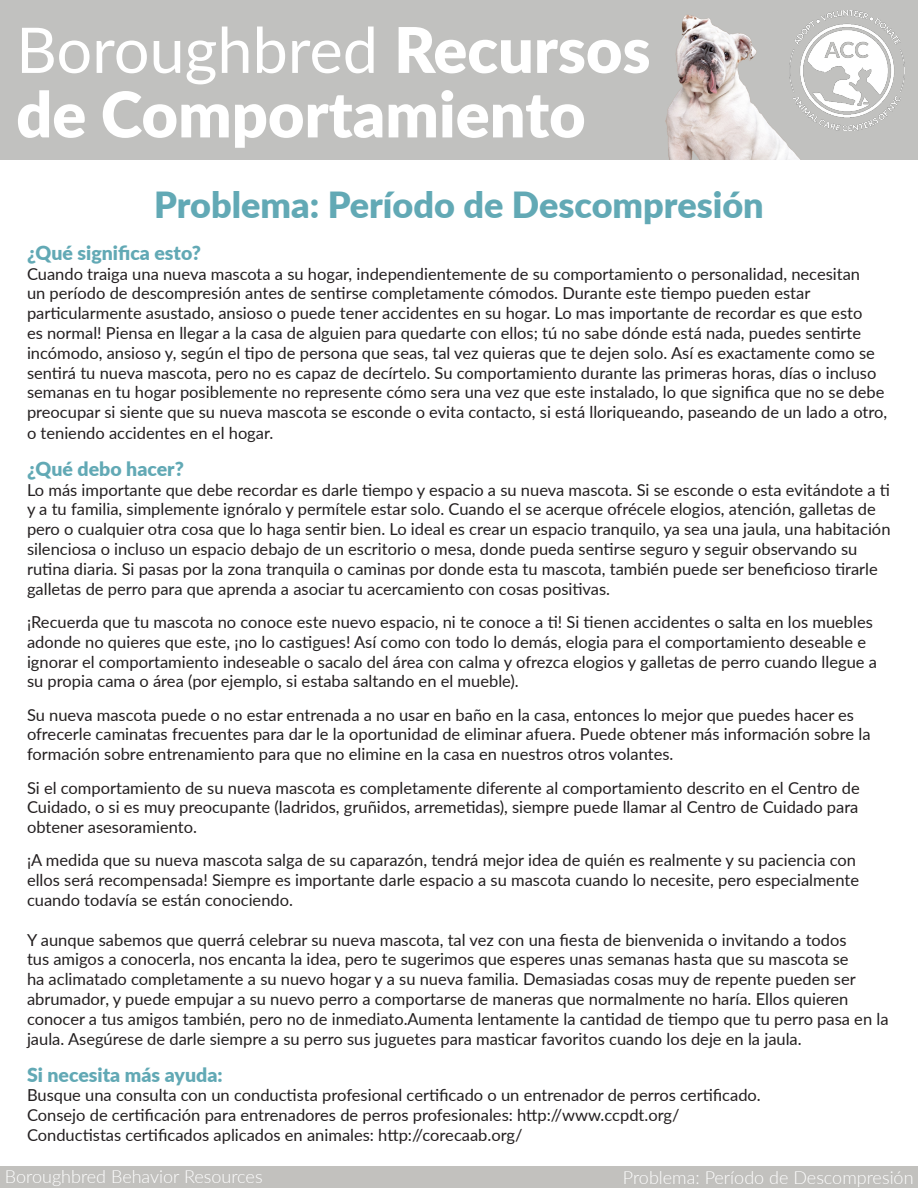
<style>
.page{position:relative;width:918px;height:1188px;background:#fff}
.page>*{position:absolute;margin:0;border:0;box-sizing:border-box;transform-origin:0 0}
.t1{font:900 63px/64.5px "Lato";color:#fff}
.t2{font:900 36px "Lato";color:#62a9b5}
.t3{font:900 19.5px "Lato";color:#62a9b5}
.t4{font:300 18px "Lato";color:#fff}
.t5{font:16.5px/19.8px "Lato";color:#231f20}
.s1{font-weight:400}
</style>
<div class="page">
<div style="left:0;top:0;width:917px;height:160px;background:#c1c1bf"></div>
<img style="left:805px;top:10px;width:100px;height:120px">
<div style="left:0;top:1166px;width:918px;height:22px;background:#c2c1be"></div>
<img style="left:665px;top:15px;width:140px;height:145px">
<p class="t1" style="left:16px;top:15px;width:636px"><span class="s1">Boroughbred</span> Recursos de Comportamiento</p>
<p class="t2" style="left:154px;top:178px;width:611px">Problema: Período de Descompresión</p>
<p class="t3" style="left:27px;top:238px;width:175px">¿Qué significa esto?</p>
<p class="t5" style="left:27px;top:263px;width:862px">Cuando traiga una nueva mascota a su hogar, independientemente de su comportamiento o personalidad, necesitan<br>un período de descompresión antes de sentirse completamente cómodos. Durante este tiempo pueden estar particularmente asustado, ansioso o puede tener accidentes en su hogar. Lo mas importante de recordar es que esto<br>es normal! Piensa en llegar a la casa de alguien para quedarte con ellos; tú no sabe dónde está nada, puedes sentirte incómodo, ansioso y, según el tipo de persona que seas, tal vez quieras que te dejen solo. Así es exactamente como se sentirá tu nueva mascota, pero no es capaz de decírtelo. Su comportamiento durante las primeras horas, días o incluso semanas en tu hogar posiblemente no represente cómo sera una vez que este instalado, lo que significa que no se debe preocupar si siente que su nueva mascota se esconde o evita contacto, si está lloriqueando, paseando de un lado a otro, o teniendo accidentes en el hogar.</p>
<p class="t3" style="left:27px;top:454px;width:158px">¿Qué debo hacer?</p>
<p class="t5" style="left:27px;top:479px;width:865px">Lo más importante que debe recordar es darle tiempo y espacio a su nueva mascota. Si se esconde o esta evitándote a ti y a tu familia, simplemente ignóralo y permítele estar solo. Cuando el se acerque ofrécele elogios, atención, galletas de pero o cualquier otra cosa que lo haga sentir bien. Lo ideal es crear un espacio tranquilo, ya sea una jaula, una habitación silenciosa o incluso un espacio debajo de un escritorio o mesa, donde pueda sentirse seguro y seguir observando su rutina diaria. Si pasas por la zona tranquila o caminas por donde esta tu mascota, también puede ser beneficioso tirarle galletas de perro para que aprenda a asociar tu acercamiento con cosas positivas.</p>
<p class="t5" style="left:27px;top:611px;width:852px">¡Recuerda que tu mascota no conoce este nuevo espacio, ni te conoce a ti! Si tienen accidentes o salta en los muebles adonde no quieres que este, ¡no lo castigues! Así como con todo lo demás, elogia para el comportamiento deseable e ignorar el comportamiento indeseable o sacalo del área con calma y ofrezca elogios y galletas de perro cuando llegue a su propia cama o área (por ejemplo, si estaba saltando en el mueble).</p>
<p class="t5" style="left:27px;top:704px;width:845px">Su nueva mascota puede o no estar entrenada a no usar en baño en la casa, entonces lo mejor que puedes hacer es ofrecerle caminatas frecuentes para dar le la oportunidad de eliminar afuera. Puede obtener más información sobre la formación sobre entrenamiento para que no elimine en la casa en nuestros otros volantes.</p>
<p class="t5" style="left:27px;top:777px;width:834px;text-align:justify">Si el comportamiento de su nueva mascota es completamente diferente al comportamiento descrito en el Centro de Cuidado, o si es muy preocupante (ladridos, gruñidos, arremetidas), siempre puede llamar al Centro de Cuidado para obtener asesoramiento.</p>
<p class="t5" style="left:27px;top:850px;width:834px">¡A medida que su nueva mascota salga de su caparazón, tendrá mejor idea de quién es realmente y su paciencia con ellos será recompensada! Siempre es importante darle espacio a su mascota cuando lo necesite, pero especialmente cuando todavía se están conociendo.</p>
<p class="t5" style="left:27px;top:929px;width:863px">Y aunque sabemos que querrá celebrar su nueva mascota, tal vez con una fiesta de bienvenida o invitando a todos<br>tus amigos a conocerla, nos encanta la idea, pero te sugerimos que esperes unas semanas hasta que su mascota se<br>ha aclimatado completamente a su nuevo hogar y a su nueva familia. Demasiadas cosas muy de repente pueden ser abrumador, y puede empujar a su nuevo perro a comportarse de maneras que normalmente no haría. Ellos quieren conocer a tus amigos también, pero no de inmediato.Aumenta lentamente la cantidad de tiempo que tu perro pasa en la jaula. Asegúrese de darle siempre a su perro sus juguetes para masticar favoritos cuando los deje en la jaula.</p>
<p class="t3" style="left:27px;top:1060px;width:197px">Si necesita más ayuda:</p>
<p class="t5" style="left:27px;top:1085px;width:735px">Busque una consulta con un conductista profesional certificado o un entrenador de perros certificado.</p>
<p class="t5" style="left:27px;top:1105px;width:654px">Consejo de certificación para entrenadores de perros profesionales: http://www.ccpdt.org/</p>
<p class="t5" style="left:27px;top:1124px;width:497px">Conductistas certificados aplicados en animales: http://corecaab.org/</p>
<p class="t4" style="left:5px;top:1164px;width:259px">Boroughbred Behavior Resources</p>
<p class="t4" style="left:623px;top:1165px;width:292px">Problema: Período de Descompresión</p>
</div>
